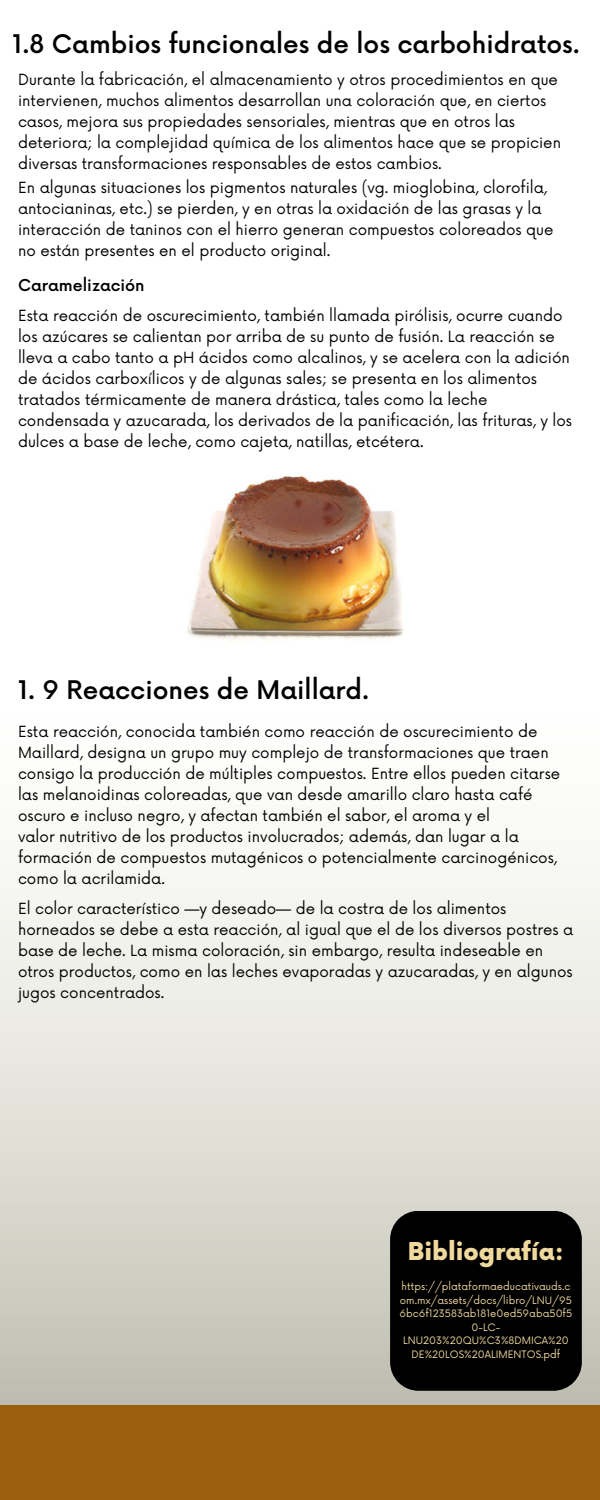
<style>
.page{position:relative;width:600px;height:1500px;background:#fff}
.page>*{position:absolute;margin:0;border:0;box-sizing:border-box;transform-origin:0 0}
.t1{font:500 25px "Now";color:#000}
.t2{font:900 24px "Now";color:#f0d99d}
.t3{font:500 16px "Now";color:#000}
.t4{font:15px/21px "Now";color:#000}
.t5{font:10px/13.5px "Now";color:#f0d99d;text-align:center}
</style>
<div class="page">
<img style="left:187px;top:476px;width:217px;height:165px">
<svg style="left:0;top:858px;width:600px;height:547px;background:#e0e0d8"></svg>
<div style="left:0;top:1405px;width:600px;height:95px;background:#9b5f0d"></div>
<div style="left:390px;top:1211px;width:191px;height:180px;background:#000"></div>
<h1 class="t1" style="left:13px;top:30px;width:569px">1.8 Cambios funcionales de los carbohidratos.</h1>
<p class="t4" style="left:18px;top:70px;width:545px">Durante la fabricación, el almacenamiento y otros procedimientos en que intervienen, muchos alimentos desarrollan una coloración que, en ciertos casos, mejora sus propiedades sensoriales, mientras que en otros las deteriora; la complejidad química de los alimentos hace que se propicien diversas transformaciones responsables de estos cambios.</p>
<p class="t4" style="left:18px;top:178px;width:537px">En algunas situaciones los pigmentos naturales (vg. mioglobina, clorofila, antocianinas, etc.) se pierden, y en otras la oxidación de las grasas y la interacción de taninos con el hierro generan compuestos coloreados que no están presentes en el producto original.</p>
<p class="t3" style="left:18px;top:277px;width:128px">Caramelización</p>
<p class="t4" style="left:18px;top:306px;width:556px">Esta reacción de oscurecimiento, también llamada pirólisis, ocurre cuando los azúcares se calientan por arriba de su punto de fusión. La reacción se lleva a cabo tanto a pH ácidos como alcalinos, y se acelera con la adición de ácidos carboxílicos y de algunas sales; se presenta en los alimentos tratados térmicamente de manera drástica, tales como la leche condensada y azucarada, los derivados de la panificación, las frituras, y los dulces a base de leche, como cajeta, natillas, etcétera.</p>
<h1 class="t1" style="left:18px;top:677px;width:353px">1. 9 Reacciones de Maillard.</h1>
<p class="t4" style="left:18px;top:722px;width:544px">Esta reacción, conocida también como reacción de oscurecimiento de Maillard, designa un grupo muy complejo de transformaciones que traen consigo la producción de múltiples compuestos. Entre ellos pueden citarse las melanoidinas coloreadas, que van desde amarillo claro hasta café oscuro e incluso negro, y afectan también el sabor, el aroma y el<br>valor nutritivo de los productos involucrados; además, dan lugar a la formación de compuestos mutagénicos o potencialmente carcinogénicos, como la acrilamida.</p>
<p class="t4" style="left:18px;top:898px;width:557px">El color característico —y deseado— de la costra de los alimentos horneados se debe a esta reacción, al igual que el de los diversos postres a base de leche. La misma coloración, sin embargo, resulta indeseable en otros productos, como en las leches evaporadas y azucaradas, y en algunos jugos concentrados.</p>
<h2 class="t2" style="left:408px;top:1239px;width:158px">Bibliografía:</h2>
<p class="t5" style="left:400px;top:1281px;width:174px">https://plataformaeducativauds.c om.mx/assets/docs/libro/LNU/95<br>6bc6f123583ab181e0ed59aba50f5<br>0-LC-<br>LNU203%20QU%C3%8DMICA%20<br>DE%20LOS%20ALIMENTOS.pdf</p>
</div>
